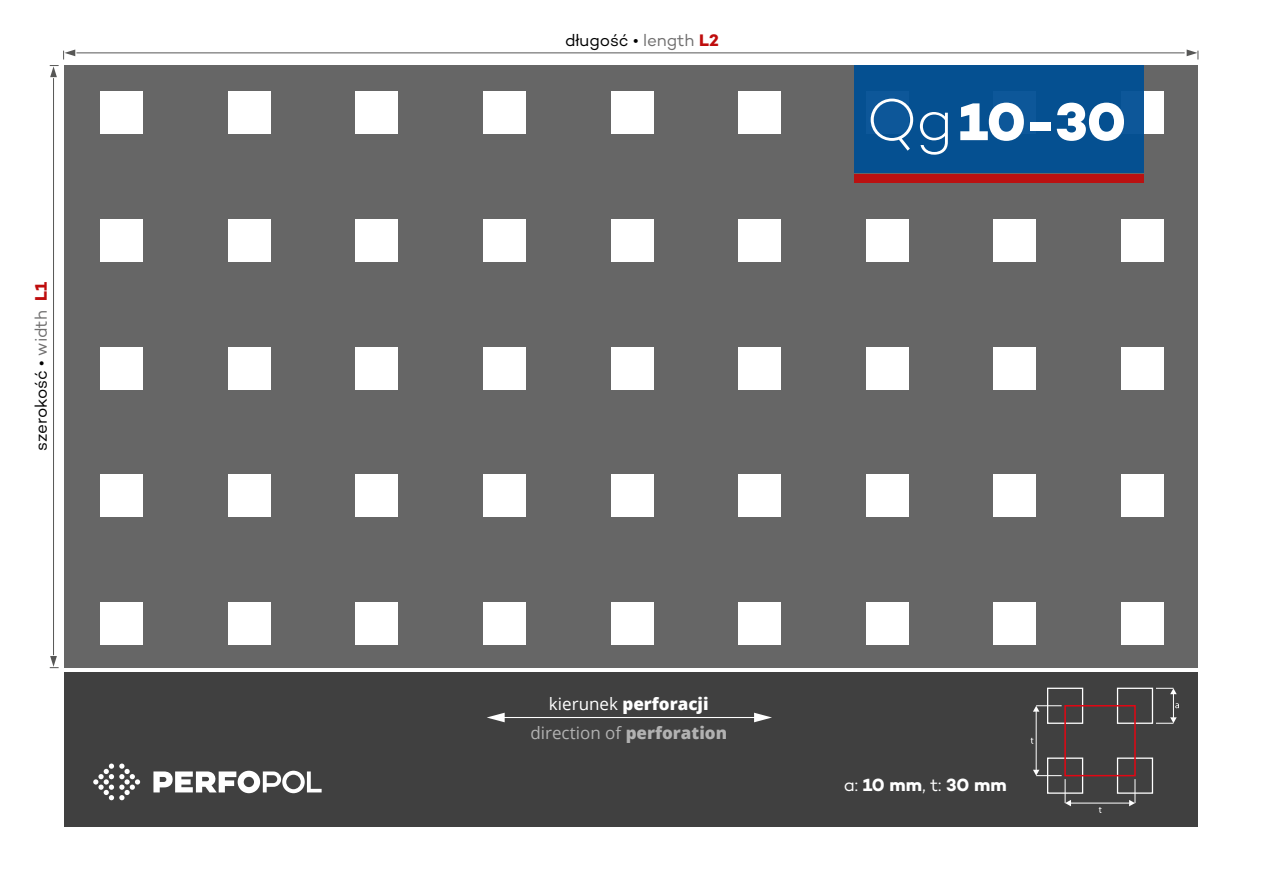
<style>
.page{position:relative;width:1263px;height:893px;background:#fff}
.page>*{position:absolute;margin:0;border:0;box-sizing:border-box;transform-origin:0 0}
.t1{font:800 54px "Campton";color:#fff}
.t2{font:700 18px "Campton";letter-spacing:-.005em;color:#fff}
.t3{font:16.95px/29.1px "Open Sans";color:#b2b2b2;text-align:center}
.t4{font:16.95px "Campton";letter-spacing:-.01em;color:#000}
.s1{color:#706f6f}
.s2{font-weight:700;color:#bf0d0d}
.s3{font-weight:300;font-size:60px}
.s4{color:#fff}
.s5{font-weight:800;color:#fff}
.s6{font-weight:800}
.s7{font-weight:400}
</style>
<div class="page">
<div style="left:64px;top:66px;width:1133px;height:602px;background:#666"></div>
<div style="left:64px;top:672px;width:1133px;height:154px;background:#404040"></div>
<hr style="left:490px;top:717px;width:280px;height:1px;background:#fff">
<svg style="left:754px;top:713px;width:18px;height:9px"></svg>
<svg style="left:487px;top:713px;width:18px;height:9px"></svg>
<svg style="left:93px;top:763px;width:47px;height:37px"></svg>
<svg style="left:153px;top:771px;width:169px;height:22px"></svg>
<hr style="left:76px;top:53px;width:1108px;height:1px;background:#575756">
<hr style="left:53px;top:78px;width:1px;height:577px;background:#575756">
<svg style="left:1186px;top:49px;width:13px;height:11px"></svg>
<svg style="left:50px;top:49px;width:25px;height:28px"></svg>
<svg style="left:50px;top:656px;width:9px;height:12px"></svg>
<div style="left:100px;top:92px;width:43px;height:42px;background:#fff"></div>
<div style="left:100px;top:219px;width:43px;height:43px;background:#fff"></div>
<div style="left:100px;top:347px;width:43px;height:42px;background:#fff"></div>
<div style="left:100px;top:474px;width:43px;height:43px;background:#fff"></div>
<div style="left:100px;top:602px;width:43px;height:42px;background:#fff"></div>
<div style="left:228px;top:92px;width:43px;height:42px;background:#fff"></div>
<div style="left:228px;top:219px;width:43px;height:43px;background:#fff"></div>
<div style="left:228px;top:347px;width:43px;height:42px;background:#fff"></div>
<div style="left:228px;top:474px;width:43px;height:43px;background:#fff"></div>
<div style="left:228px;top:602px;width:43px;height:42px;background:#fff"></div>
<div style="left:356px;top:92px;width:42px;height:42px;background:#fff"></div>
<div style="left:356px;top:219px;width:42px;height:43px;background:#fff"></div>
<div style="left:356px;top:347px;width:42px;height:42px;background:#fff"></div>
<div style="left:356px;top:474px;width:42px;height:43px;background:#fff"></div>
<div style="left:356px;top:602px;width:42px;height:42px;background:#fff"></div>
<div style="left:483px;top:92px;width:43px;height:42px;background:#fff"></div>
<div style="left:483px;top:219px;width:43px;height:43px;background:#fff"></div>
<div style="left:483px;top:347px;width:43px;height:42px;background:#fff"></div>
<div style="left:483px;top:474px;width:43px;height:43px;background:#fff"></div>
<div style="left:483px;top:602px;width:43px;height:42px;background:#fff"></div>
<div style="left:611px;top:92px;width:42px;height:42px;background:#fff"></div>
<div style="left:611px;top:219px;width:42px;height:43px;background:#fff"></div>
<div style="left:611px;top:347px;width:42px;height:42px;background:#fff"></div>
<div style="left:611px;top:474px;width:42px;height:43px;background:#fff"></div>
<div style="left:611px;top:602px;width:42px;height:42px;background:#fff"></div>
<div style="left:738px;top:92px;width:43px;height:42px;background:#fff"></div>
<div style="left:738px;top:219px;width:43px;height:43px;background:#fff"></div>
<div style="left:738px;top:347px;width:43px;height:42px;background:#fff"></div>
<div style="left:738px;top:474px;width:43px;height:43px;background:#fff"></div>
<div style="left:738px;top:602px;width:43px;height:42px;background:#fff"></div>
<div style="left:866px;top:219px;width:42px;height:43px;background:#fff"></div>
<div style="left:866px;top:347px;width:42px;height:42px;background:#fff"></div>
<div style="left:866px;top:474px;width:42px;height:43px;background:#fff"></div>
<div style="left:866px;top:602px;width:42px;height:42px;background:#fff"></div>
<div style="left:993px;top:219px;width:43px;height:43px;background:#fff"></div>
<div style="left:993px;top:347px;width:43px;height:42px;background:#fff"></div>
<div style="left:993px;top:474px;width:43px;height:43px;background:#fff"></div>
<div style="left:993px;top:602px;width:43px;height:42px;background:#fff"></div>
<div style="left:1121px;top:92px;width:42px;height:42px;background:#fff"></div>
<div style="left:1121px;top:219px;width:42px;height:43px;background:#fff"></div>
<div style="left:1121px;top:347px;width:42px;height:42px;background:#fff"></div>
<div style="left:1121px;top:474px;width:42px;height:43px;background:#fff"></div>
<div style="left:1121px;top:602px;width:42px;height:42px;background:#fff"></div>
<div style="left:854px;top:66px;width:290px;height:107px;background:#004f94"></div>
<div style="left:854px;top:175px;width:290px;height:8px;background:#bf0d0d"></div>
<svg style="left:1030px;top:687px;width:149px;height:126px"></svg>
<p class="t4" style="left:30px;top:451px;width:170px;rotate:-90deg">szerokość • <span class="s1">width</span> <span class="s2">L1</span></p>
<p class="t4" style="left:565px;top:30px;width:155px">długość • <span class="s1">length</span> <span class="s2">L2</span></p>
<h1 class="t1" style="left:866px;top:87px;width:261px"><span class="s3">Qg</span>10-30</h1>
<p class="t3" style="left:530px;top:689px;width:198px"><span class="s4">kierunek</span> <span class="s5">perforacji </span>direction of <span class="s6">perforation</span></p>
<p class="t2" style="left:844px;top:773px;width:165px"><span class="s7">a:</span> 10 mm<span class="s7">, t:</span> 30 mm</p>
</div>
